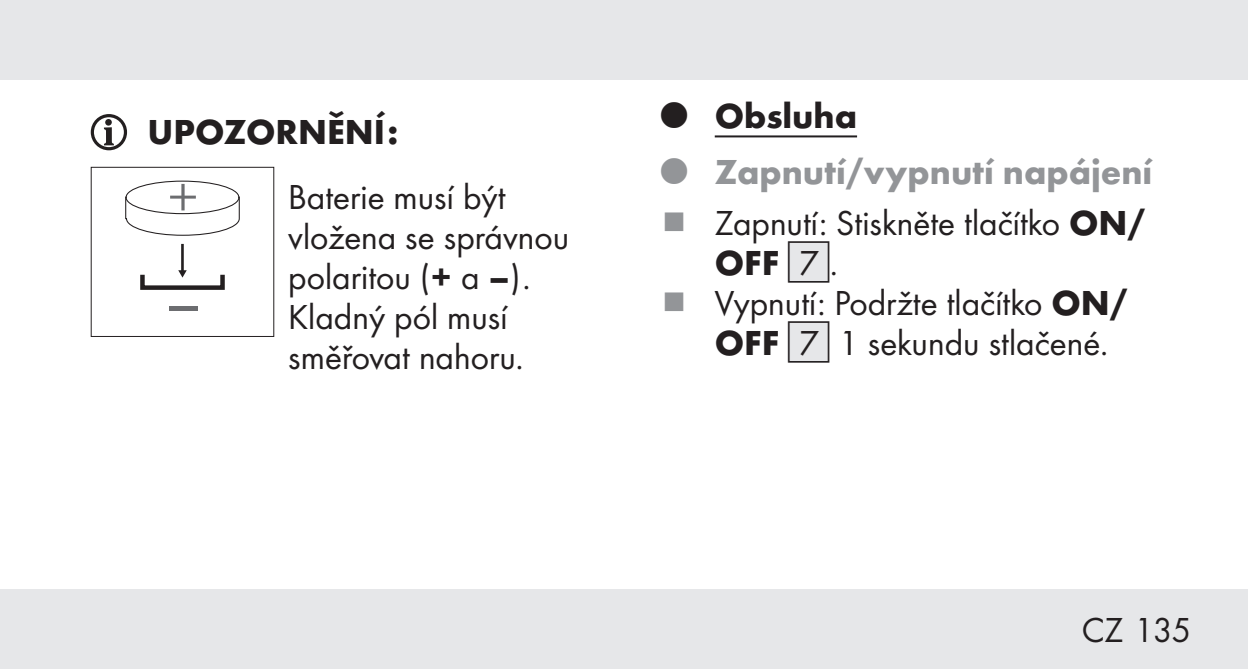
<style>
.page{position:relative;width:1248px;height:669px;background:#fff}
.page>*{position:absolute;margin:0;border:0;box-sizing:border-box;transform-origin:0 0}
.t1{font:36px/40px "Futura Boo";color:#231f20}
.t2{font:700 36px "Futura";color:#231f20}
.t3{font:700 36px "Futura";color:#939598}
.s1{font-family:"Futura";font-weight:700}
.s2{font-family:"IMP Lidl Num Box";font-weight:400;font-size:31.6px;color:#e6e7e9}
.s3{font-family:"IMP Lidl Num Box";font-weight:400;font-size:31.6px}
.s4{font-family:"Futura Boo";font-weight:400}
.s5{font-family:"IMP Lidl Num Box";font-size:31.6px;color:#e6e7e9}
.s6{font-family:"IMP Lidl Num Box";font-size:31.6px}
</style>
<div class="page">
<div style="left:0;top:590px;width:1247px;height:79px;background:#e6e7e9"></div>
<div style="left:0;top:0;width:1247px;height:79px;background:#e6e7e9"></div>
<svg style="left:92px;top:116px;width:33px;height:33px"></svg>
<div style="left:91px;top:114px;width:36px;height:36px;border:3px solid #231f20;border-radius:50%"></div>
<svg style="left:104px;top:119px;width:10px;height:26px"></svg>
<svg style="left:178px;top:244px;width:9px;height:29px"></svg>
<div style="left:140px;top:273px;width:85px;height:17px;border:4px solid #231f20"></div>
<div style="left:91px;top:167px;width:183px;height:170px;border:1px solid #231f20"></div>
<svg style="left:125px;top:184px;width:115px;height:52px"></svg>
<hr style="left:169px;top:307px;width:28px;height:4px;background:#6c6d70">
<hr style="left:714px;top:135px;width:143px;height:2px;background:#231f20">
<p class="t2" style="left:147px;top:106px;width:252px">UPOZORNĚNÍ:</p>
<p class="t1" style="left:288px;top:175px;width:282px">Baterie musí být vložena se správnou polaritou (<span class="s1">+</span> a <span class="s1">–</span>).<br>Kladný pól musí směřovat nahoru.</p>
<p class="t2" style="left:714px;top:90px;width:144px">Obsluha</p>
<p class="t3" style="left:714px;top:145px;width:439px">Zapnutí/vypnutí napájení</p>
<p class="t1" style="left:714px;top:201px;width:432px">Zapnutí: Stiskněte tlačítko <span class="s1">ON/</span></p>
<p class="t2" style="left:714px;top:237px;width:125px">OFF <span class="s2">[</span><span class="s3">7]</span><span class="s4">.</span></p>
<p class="t1" style="left:714px;top:281px;width:414px">Vypnutí: Podržte tlačítko <span class="s1">ON/<br>OFF</span> <span class="s5">[</span><span class="s6">7]</span> 1 sekundu stlačené.</p>
<p class="t1" style="left:1081px;top:609px;width:111px">CZ 135</p>
</div>
